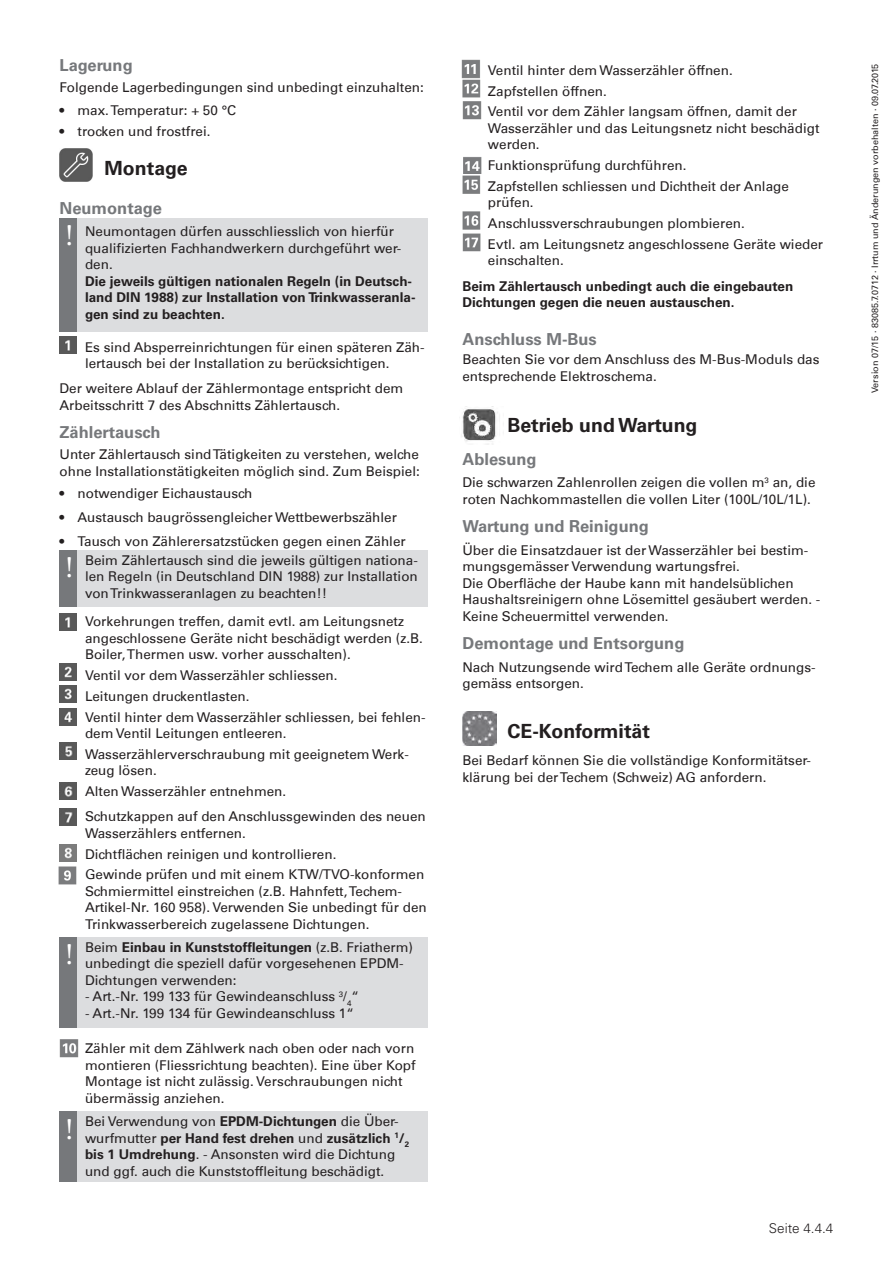
<style>
.page{position:relative;width:893px;height:1263px;background:#fff}
.page>*{position:absolute;margin:0;border:0;box-sizing:border-box;transform-origin:0 0}
.t1{font:700 19.5px "Univers LT Std";color:#231f20}
.t2{font:700 16.5px "Univers LT Std";color:#76787b}
.t3{font:13.5px/16.5px "Univers 55 Roman";color:#231f20}
.t4{font:700 13.5px/16.5px "Univers LT Pro 65";color:#231f20}
.t5{font:300 13.5px "Univers LT Pro 45";color:#231f20}
.t6{font:9px "Univers 55 Roman";color:#231f20}
.s1{font-family:"Univers LT Pro 65";font-weight:700}
</style>
<div class="page">
<img style="left:59px;top:148px;width:33px;height:33px">
<div style="left:77px;top:218px;width:351px;height:114px;background:#dcdddf"></div>
<div style="left:60px;top:218px;width:17px;height:114px;background:#76787b"></div>
<img style="left:60px;top:337px;width:17px;height:17px">
<div style="left:77px;top:550px;width:351px;height:57px;background:#dcdddf"></div>
<div style="left:60px;top:550px;width:17px;height:57px;background:#76787b"></div>
<img style="left:60px;top:613px;width:17px;height:17px">
<img style="left:60px;top:664px;width:17px;height:17px">
<img style="left:60px;top:686px;width:17px;height:17px">
<img style="left:60px;top:708px;width:17px;height:17px">
<img style="left:60px;top:742px;width:17px;height:17px">
<img style="left:60px;top:782px;width:17px;height:17px">
<img style="left:60px;top:808px;width:17px;height:17px">
<img style="left:60px;top:844px;width:17px;height:17px">
<img style="left:58px;top:866px;width:19px;height:19px">
<div style="left:77px;top:937px;width:351px;height:90px;background:#dcdddf"></div>
<div style="left:60px;top:937px;width:17px;height:90px;background:#76787b"></div>
<div style="left:77px;top:1111px;width:351px;height:71px;background:#dcdddf"></div>
<div style="left:60px;top:1111px;width:17px;height:71px;background:#76787b"></div>
<img style="left:461px;top:60px;width:20px;height:38px">
<img style="left:462px;top:102px;width:19px;height:18px">
<img style="left:464px;top:157px;width:18px;height:17px">
<img style="left:462px;top:175px;width:19px;height:19px">
<img style="left:462px;top:212px;width:18px;height:18px">
<img style="left:462px;top:233px;width:19px;height:19px">
<img style="left:461px;top:406px;width:39px;height:38px">
<img style="left:60px;top:1040px;width:18px;height:18px">
<img style="left:462px;top:712px;width:34px;height:33px">
<p class="t2" style="left:60px;top:56px;width:75px">Lagerung</p>
<p class="t3" style="left:60px;top:80px;width:366px">Folgende Lagerbedingungen sind unbedingt einzuhalten:</p>
<p class="t3" style="left:60px;top:102px;width:178px">• max. Temperatur: + 50 °C</p>
<p class="t3" style="left:60px;top:123px;width:153px">• trocken und frostfrei.</p>
<p class="t1" style="left:105px;top:156px;width:85px">Montage</p>
<p class="t2" style="left:60px;top:198px;width:104px">Neumontage</p>
<p class="t3" style="left:85px;top:223px;width:318px">Neumontagen dürfen ausschliesslich von hierfür qualifizierten Fachhandwerkern durchgeführt wer&shy;den.</p>
<p class="t4" style="left:85px;top:273px;width:332px">Die jeweils gültigen nationalen Regeln (in Deutsch&shy;land DIN 1988) zur Installation von Trinkwasseranla&shy;gen sind zu beachten.</p>
<p class="t3" style="left:85px;top:339px;width:341px">Es sind Absperreinrichtungen für einen späteren Zäh&shy;lertausch bei der Installation zu berücksichtigen.</p>
<p class="t3" style="left:60px;top:380px;width:345px">Der weitere Ablauf der Zählermontage entspricht dem<br>Arbeitsschritt 7 des Abschnitts Zählertausch.</p>
<p class="t2" style="left:60px;top:423px;width:103px">Zählertausch</p>
<p class="t3" style="left:60px;top:446px;width:362px">Unter Zählertausch sind Tätigkeiten zu verstehen, welche ohne Installationstätigkeiten möglich sind. Zum Beispiel:</p>
<p class="t3" style="left:60px;top:485px;width:194px">• notwendiger Eichaustausch</p>
<p class="t3" style="left:60px;top:509px;width:339px">• Austausch baugrössengleicher Wettbewerbszähler</p>
<p class="t3" style="left:60px;top:533px;width:348px">• Tausch von Zählerersatzstücken gegen einen Zähler</p>
<p class="t3" style="left:85px;top:552px;width:334px;text-align:justify">Beim Zählertausch sind die jeweils gültigen nationa&shy;len Regeln (in Deutschland DIN 1988) zur Installation von Trinkwasseranlagen zu beachten!!</p>
<p class="t3" style="left:85px;top:613px;width:339px">Vorkehrungen treffen, damit evtl. am Leitungsnetz angeschlossene Geräte nicht beschädigt werden (z.B.<br>Boiler, Thermen usw. vorher ausschalten).</p>
<p class="t3" style="left:85px;top:667px;width:254px">Ventil vor dem Wasserzähler schliessen.</p>
<p class="t3" style="left:85px;top:688px;width:166px">Leitungen druckentlasten.</p>
<p class="t3" style="left:85px;top:708px;width:342px">Ventil hinter dem Wasserzähler schliessen, bei fehlen&shy;dem Ventil Leitungen entleeren.</p>
<p class="t3" style="left:85px;top:746px;width:325px">Wasserzählerverschraubung mit geeignetem Werk&shy;zeug lösen.</p>
<p class="t3" style="left:85px;top:783px;width:203px">Alten Wasserzähler entnehmen.</p>
<p class="t3" style="left:85px;top:808px;width:342px">Schutzkappen auf den Anschlussgewinden des neuen<br>Wasserzählers entfernen.</p>
<p class="t3" style="left:85px;top:845px;width:253px">Dichtflächen reinigen und kontrollieren.</p>
<p class="t3" style="left:85px;top:866px;width:343px">Gewinde prüfen und mit einem KTW/TVO-konformen Schmiermittel einstreichen (z.B. Hahnfett, Techem-Artikel-Nr. 160 958). Verwenden Sie unbedingt für den Trinkwasserbereich zugelassene Dichtungen.</p>
<p class="t3" style="left:85px;top:939px;width:330px">Beim <span class="s1">Einbau in Kunststoffleitungen</span> (z.B. Friatherm) unbedingt die speziell dafür vorgesehenen EPDM-<br>Dichtungen verwenden:</p>
<p class="t3" style="left:85px;top:988px;width:275px">- Art.-Nr. 199 133 für Gewindeanschluss <sup>3</sup>/<sub>4</sub>“</p>
<p class="t3" style="left:85px;top:1005px;width:270px">- Art.-Nr. 199 134 für Gewindeanschluss 1“</p>
<p class="t3" style="left:85px;top:1040px;width:332px">Zähler mit dem Zählwerk nach oben oder nach vorn montieren (Fliessrichtung beachten). Eine über Kopf Montage ist nicht zulässig. Verschraubungen nicht übermässig anziehen.</p>
<p class="t3" style="left:85px;top:1113px;width:326px">Bei Verwendung von <span class="s1">EPDM-Dichtungen</span> die Über&shy;wurfmutter <span class="s1">per Hand fest drehen</span> und <span class="s1">zusätzlich</span> <sup>1</sup><span class="s1">/</span><sub>2 </sub><span class="s1">bis 1 Umdrehung</span>. - Ansonsten wird die Dichtung und ggf. auch die Kunststoffleitung beschädigt.</p>
<p class="t3" style="left:488px;top:62px;width:246px">Ventil hinter dem Wasserzähler öffnen.</p>
<p class="t3" style="left:488px;top:83px;width:120px">Zapfstellen öffnen.</p>
<p class="t3" style="left:488px;top:103px;width:333px">Ventil vor dem Zähler langsam öffnen, damit der<br>Wasserzähler und das Leitungsnetz nicht beschädigt werden.</p>
<p class="t3" style="left:488px;top:157px;width:200px">Funktionsprüfung durchführen.</p>
<p class="t3" style="left:488px;top:178px;width:303px">Zapfstellen schliessen und Dichtheit der Anlage prüfen.</p>
<p class="t3" style="left:488px;top:215px;width:258px">Anschlussverschraubungen plombieren.</p>
<p class="t3" style="left:488px;top:236px;width:337px">Evtl. am Leitungsnetz angeschlossene Geräte wieder einschalten.</p>
<p class="t4" style="left:462px;top:278px;width:332px">Beim Zählertausch unbedingt auch die eingebauten<br>Dichtungen gegen die neuen austauschen.</p>
<p class="t2" style="left:462px;top:329px;width:136px">Anschluss M-Bus</p>
<p class="t3" style="left:462px;top:351px;width:359px">Beachten Sie vor dem Anschluss des M-Bus-Moduls das entsprechende Elektroschema.</p>
<p class="t1" style="left:507px;top:413px;width:192px">Betrieb und Wartung</p>
<p class="t2" style="left:462px;top:449px;width:76px">Ablesung</p>
<p class="t3" style="left:462px;top:474px;width:355px">Die schwarzen Zahlenrollen zeigen die vollen m<sup>3</sup> an, die roten Nachkommastellen die vollen Liter (100L/10L/1L).</p>
<p class="t2" style="left:462px;top:517px;width:188px">Wartung und Reinigung</p>
<p class="t3" style="left:462px;top:542px;width:347px">Über die Einsatzdauer ist der Wasserzähler bei bestim&shy;mungsgemässer Verwendung wartungsfrei.</p>
<p class="t3" style="left:462px;top:575px;width:359px">Die Oberfläche der Haube kann mit handelsüblichen<br>Haushaltsreinigern ohne Lösemittel gesäubert werden. -<br>Keine Scheuermittel verwenden.</p>
<p class="t2" style="left:462px;top:634px;width:224px">Demontage und Entsorgung</p>
<p class="t3" style="left:462px;top:659px;width:355px">Nach Nutzungsende wird Techem alle Geräte ordnungs&shy;gemäss entsorgen.</p>
<p class="t1" style="left:507px;top:719px;width:144px">CE-Konformität</p>
<p class="t3" style="left:462px;top:752px;width:350px">Bei Bedarf können Sie die vollständige Konformitätser&shy;klärung bei der Techem (Schweiz) AG anfordern.</p>
<p class="t5" style="left:769px;top:1220px;width:66px">Seite 4.4.4</p>
<p class="t6" style="left:869px;top:393px;width:331px;rotate:-90deg">Version 07/15 · 83085.7.0712 · Irrtum und Änderungen vorbehalten · 09.07.2015</p>
</div>
